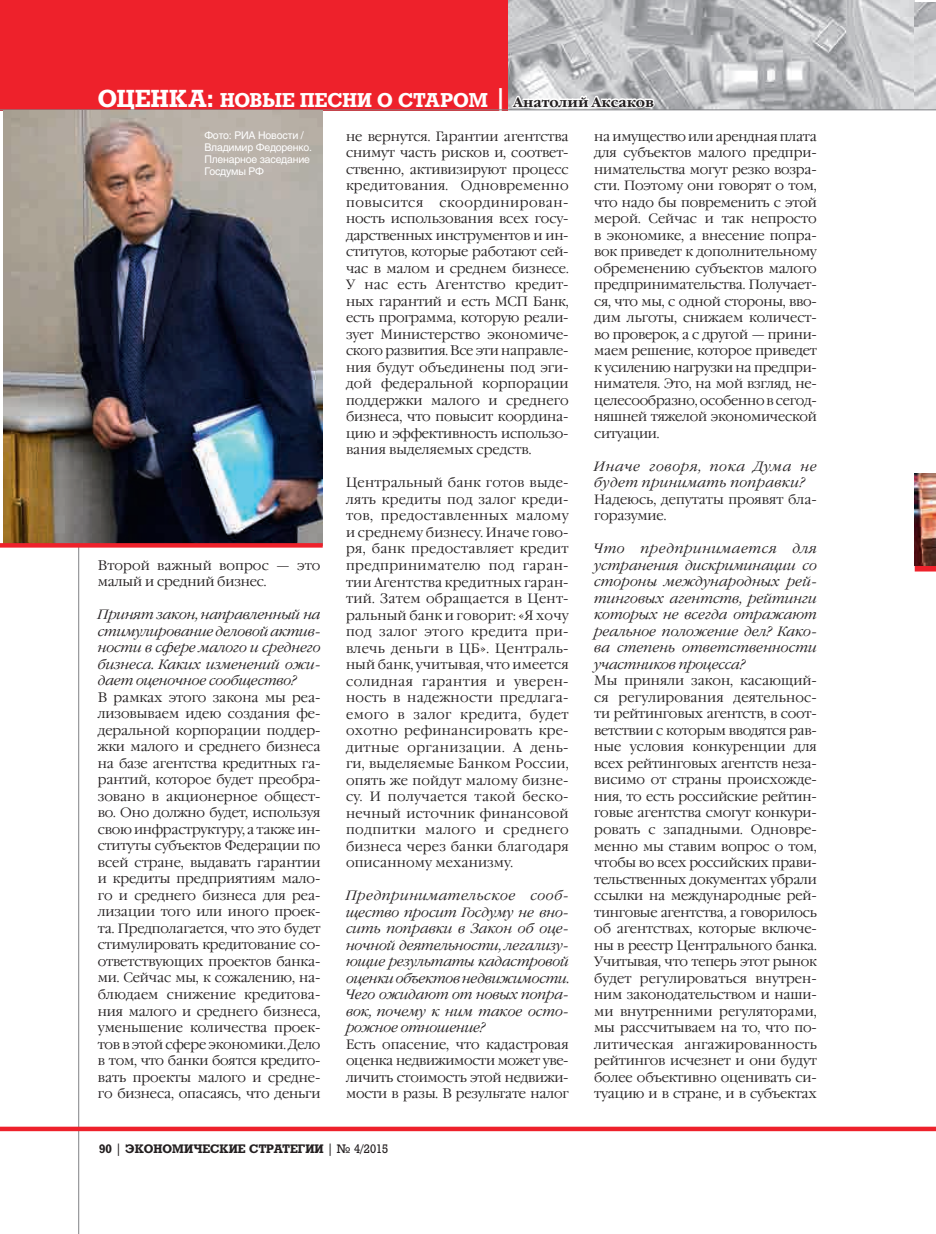
<style>
.page{position:relative;width:936px;height:1234px;background:#fff}
.page>*{position:absolute;margin:0;border:0;box-sizing:border-box;transform-origin:0 0}
.t1{font:700 19.5px "Rodeo";letter-spacing:-.005em;color:#fff}
.t2{font:300 13.5px/16.5px "Garamond C";letter-spacing:-.01em;color:#231f20;text-align:justify}
.t3{font:italic 300 13.5px/16.5px "Garamond C";color:#231f20;text-align:justify}
.t4{font:italic 300 13.5px/16.5px "Garamond C";letter-spacing:.03em;color:#231f20}
.t5{font:300 13.5px/16.5px "Garamond C";letter-spacing:.01em;color:#231f20}
.t6{font:700 12px "Rodeo";color:#231f20}
.t7{font:10.5px/12px "Helios";letter-spacing:-.02em;color:#fff}
.s1{font-size:24px}
.s2{font-family:"Garamond C";font-size:13.5px}
.s3{font-weight:400}
</style>
<div class="page">
<img style="left:507px;top:0;width:407px;height:109px">
<img style="left:914px;top:2px;width:21px;height:107px">
<div style="left:0;top:0;width:507px;height:110px;background:#ee212b"></div>
<hr style="left:78px;top:109px;width:1px;height:1124px;background:#808285">
<svg style="left:0;top:1126px;width:935px;height:4px;background:#f0464f"></svg>
<hr style="left:0;top:109px;width:935px;height:1px;background:#808285">
<img style="left:4px;top:111px;width:319px;height:434px">
<svg style="left:914px;top:565px;width:21px;height:6px"></svg>
<img style="left:914px;top:473px;width:21px;height:92px">
<svg style="left:0;top:543px;width:320px;height:4px"></svg>
<h1 class="t1" style="left:98px;top:92px;width:557px"><span class="s1">ОЦЕНКА:</span> НОВЫЕ ПЕСНИ О СТАРОМ <span class="s1">|</span> <span class="s2">Анатолий Аксаков</span></h1>
<p class="t2" style="left:346px;top:129px;width:224px">не вернутся. Гарантии агентства снимут часть рисков и, соответ&shy;ственно, активизируют процесс кредитования. Одновременно повысится скоординирован&shy;ность использования всех госу&shy;дарственных инструментов и ин&shy;ститутов, которые работают сей&shy;час в малом и среднем бизнесе.<br>У нас есть Агентство кредит&shy;ных гарантий и есть МСП Банк, есть программа, которую реали&shy;зует Министерство экономиче&shy;ского развития. Все эти направле&shy;ния будут объединены под эги&shy;дой федеральной корпорации поддержки малого и среднего бизнеса, что повысит координа&shy;цию и эффективность использо&shy;вания выделяемых средств.</p>
<p class="t2" style="left:346px;top:476px;width:224px">Центральный банк готов выде&shy;лять кредиты под залог креди&shy;тов, предоставленных малому и среднему бизнесу. Иначе гово&shy;ря, банк предоставляет кредит предпринимателю под гаран&shy;тии Агентства кредитных гаран&shy;тий. Затем обращается в Цент&shy;ральный банк и говорит: «Я хочу под залог этого кредита при&shy;влечь деньги в ЦБ». Централь&shy;ный банк, учитывая, что имеется солидная гарантия и уверен&shy;ность в надежности предлага&shy;емого в залог кредита, будет охотно рефинансировать кре&shy;дитные организации. А день&shy;ги, выделяемые Банком России, опять же пойдут малому бизне&shy;су. И получается такой беско&shy;нечный источник финансовой подпитки малого и среднего бизнеса через банки благодаря описанному механизму.</p>
<p class="t3" style="left:346px;top:888px;width:224px">Предпринимательское сооб&shy;щество просит Госдуму не вно&shy;сить поправки в Закон об оце&shy;ночной деятельности, легализу&shy;ющие результаты кадастровой оценки объектов недвижимости.<br>Чего ожидают от новых попра&shy;вок, почему к ним такое осто&shy;рожное отношение?</p>
<p class="t2" style="left:346px;top:1036px;width:224px">Есть опасение, что кадастровая оценка недвижимости может уве&shy;личить стоимость этой недвижи&shy;мости в разы. В результате налог</p>
<p class="t7" style="left:204px;top:130px;width:109px">Фото: РИА Новости /<br>Владимир Федоренко.<br>Пленарное заседание<br>Госдумы РФ</p>
<p class="t2" style="left:594px;top:129px;width:224px">на имущество или арендная плата для субъектов малого предпри&shy;нимательства могут резко возра&shy;сти. Поэтому они говорят о том, что надо бы повременить с этой мерой. Сейчас и так непросто в экономике, а внесение попра&shy;вок приведет к дополнительному обременению субъектов малого предпринимательства. Получает&shy;ся, что мы, с одной стороны, вво&shy;дим льготы, снижаем количест&shy;во проверок, а с другой — прини&shy;маем решение, которое приведет к усилению нагрузки на предпри&shy;нимателя. Это, на мой взгляд, не&shy;целесообразно, особенно в сегод&shy;няшней тяжелой экономической ситуации.</p>
<p class="t4" style="left:594px;top:459px;width:224px">Иначе говоря, пока Дума не будет принимать поправки?</p>
<p class="t2" style="left:594px;top:492px;width:224px">Надеюсь, депутаты проявят бла&shy;горазумие.</p>
<p class="t3" style="left:594px;top:542px;width:224px">Что предпринимается для устранения дискриминации со стороны международных рей&shy;тинговых агентств, рейтинги которых не всегда отражают реальное положение дел? Како&shy;ва степень ответственности участников процесса?</p>
<p class="t2" style="left:594px;top:673px;width:224px">Мы приняли закон, касающий&shy;ся регулирования деятельнос&shy;ти рейтинговых агентств, в соот&shy;ветствии с которым вводятся рав&shy;ные условия конкуренции для всех рейтинговых агентств неза&shy;висимо от страны происхожде&shy;ния, то есть российские рейтин&shy;говые агентства смогут конкури&shy;ровать с западными. Одновре&shy;менно мы ставим вопрос о том, чтобы во всех российских прави&shy;тельственных документах убрали ссылки на международные рей&shy;тинговые агентства, а говорилось об агентствах, которые включе&shy;ны в реестр Центрального банка.<br>Учитывая, что теперь этот рынок будет регулироваться внутрен&shy;ним законодательством и наши&shy;ми внутренними регуляторами, мы рассчитываем на то, что по&shy;литическая ангажированность рейтингов исчезнет и они будут более объективно оценивать си&shy;туацию и в стране, и в субъектах</p>
<p class="t5" style="left:98px;top:558px;width:224px">Второй важный вопрос — это малый и средний бизнес.</p>
<p class="t3" style="left:98px;top:607px;width:224px">Принят закон, направленный на стимулирование деловой актив&shy;ности в сфере малого и среднего бизнеса. Каких изменений ожи&shy;дает оценочное сообщество?</p>
<p class="t2" style="left:98px;top:690px;width:224px">В рамках этого закона мы реа&shy;лизовываем идею создания фе&shy;деральной корпорации поддер&shy;жки малого и среднего бизнеса на базе агентства кредитных га&shy;рантий, которое будет преобра&shy;зовано в акционерное общест&shy;во. Оно должно будет, используя свою инфраструктуру, а также ин&shy;ституты субъектов Федерации по всей стране, выдавать гарантии и кредиты предприятиям мало&shy;го и среднего бизнеса для реа&shy;лизации того или иного проек&shy;та. Предполагается, что это будет стимулировать кредитование со&shy;ответствующих проектов банка&shy;ми. Сейчас мы, к сожалению, на&shy;блюдаем снижение кредитова&shy;ния малого и среднего бизнеса, уменьшение количества проек&shy;тов в этой сфере экономики. Дело в том, что банки боятся кредито&shy;вать проекты малого и средне&shy;го бизнеса, опасаясь, что деньги</p>
<p class="t6" style="left:99px;top:1143px;width:291px">90 <span class="s3">|</span> ЭКОНОМИЧЕСКИЕ СТРАТЕГИИ <span class="s3">| № 4/2015</span></p>
</div>
